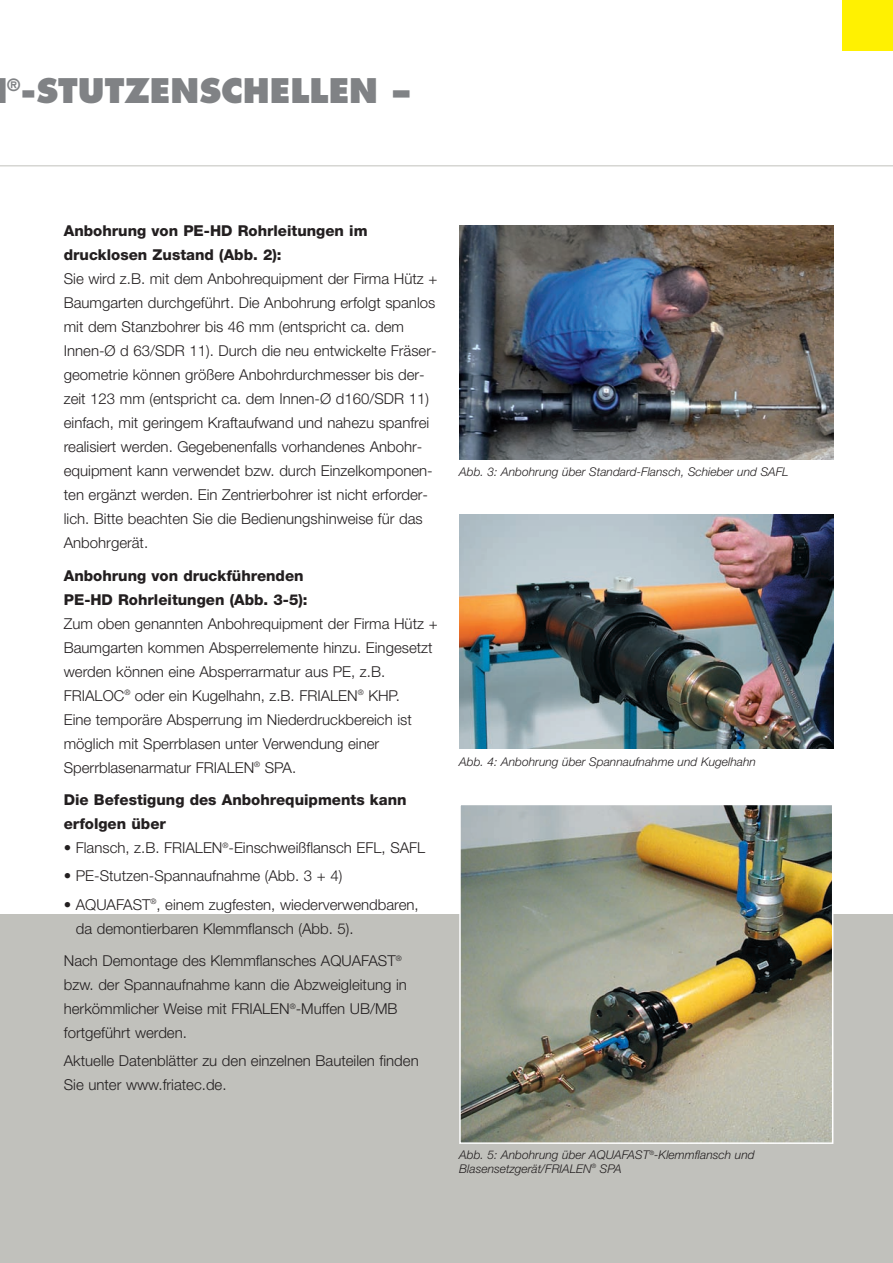
<style>
.page{position:relative;width:893px;height:1263px;background:#fff}
.page>*{position:absolute;margin:0;border:0;box-sizing:border-box;transform-origin:0 0}
.t1{font:800 33px "Futura";color:#808285}
.t2{font:300 15px/24px "Helvetica Neue";color:#231f20}
.t3{font:800 15px/24px "Helvetica Neue";color:#231f20}
.t4{font:italic 300 12px/13.5px "Helvetica Neue";color:#231f20}
</style>
<div class="page">
<img style="left:0;top:0;width:893px;height:1263px">
<h1 class="t1" style="left:7px;top:77px;width:404px"><sup>®</sup>-STUTZENSCHELLEN –</h1>
<p class="t3" style="left:64px;top:220px;width:305px">Anbohrung von PE-HD Rohrleitungen im drucklosen Zustand (Abb. 2):</p>
<p class="t2" style="left:64px;top:268px;width:375px">Sie wird z.B. mit dem Anbohrequipment der Firma Hütz + Baumgarten durchgeführt. Die Anbohrung erfolgt spanlos mit dem Stanzbohrer bis 46 mm (entspricht ca. dem Innen-Ø d 63/SDR 11). Durch die neu entwickelte Fräser&shy;geometrie können größere Anbohrdurchmesser bis der&shy;zeit 123 mm (entspricht ca. dem Innen-Ø d160/SDR 11) einfach, mit geringem Kraftaufwand und nahezu spanfrei realisiert werden. Gegebenenfalls vorhandenes Anbohr&shy;equipment kann verwendet bzw. durch Einzelkomponen&shy;ten ergänzt werden. Ein Zentrierbohrer ist nicht erforder&shy;lich. Bitte beachten Sie die Bedienungshinweise für das Anbohrgerät.</p>
<p class="t3" style="left:64px;top:565px;width:245px">Anbohrung von druckführenden<br>PE-HD Rohrleitungen (Abb. 3-5):</p>
<p class="t2" style="left:64px;top:613px;width:375px">Zum oben genannten Anbohrequipment der Firma Hütz + Baumgarten kommen Absperrelemente hinzu. Eingesetzt werden können eine Absperrarmatur aus PE, z.B.<br>FRIALOC<sup>®</sup> oder ein Kugelhahn, z.B. FRIALEN<sup>®</sup> KHP.<br>Eine temporäre Absperrung im Niederdruckbereich ist möglich mit Sperrblasen unter Verwendung einer Sperrblasenarmatur FRIALEN<sup>®</sup> SPA.</p>
<p class="t3" style="left:64px;top:789px;width:344px">Die Befestigung des Anbohrequipments kann erfolgen über</p>
<p class="t2" style="left:64px;top:837px;width:363px">• Flansch, z.B. FRIALEN<sup>®</sup>-Einschweißflansch EFL, SAFL</p>
<p class="t2" style="left:64px;top:865px;width:280px">• PE-Stutzen-Spannaufnahme (Abb. 3 + 4)</p>
<p class="t2" style="left:76px;top:894px;width:344px;text-indent:-12px">• AQUAFAST<sup>®</sup>, einem zugfesten, wiederverwendbaren, da demontierbaren Klemmflansch (Abb. 5).</p>
<p class="t2" style="left:64px;top:950px;width:345px">Nach Demontage des Klemmflansches AQUAFAST<sup>® </sup>bzw. der Spannaufnahme kann die Abzweigleitung in herkömmlicher Weise mit FRIALEN<sup>®</sup>-Muffen UB/MB fortgeführt werden.</p>
<p class="t2" style="left:64px;top:1050px;width:356px">Aktuelle Datenblätter zu den einzelnen Bauteilen finden<br>Sie unter www.friatec.de.</p>
<p class="t4" style="left:459px;top:466px;width:331px">Abb. 3: Anbohrung über Standard-Flansch, Schieber und SAFL</p>
<p class="t4" style="left:459px;top:756px;width:298px">Abb. 4: Anbohrung über Spannaufnahme und Kugelhahn</p>
<p class="t4" style="left:459px;top:1149px;width:297px">Abb. 5: Anbohrung über AQUAFAST<sup>®</sup>-Klemmflansch und<br>Blasensetzgerät/FRIALEN<sup>®</sup> SPA</p>
</div>
